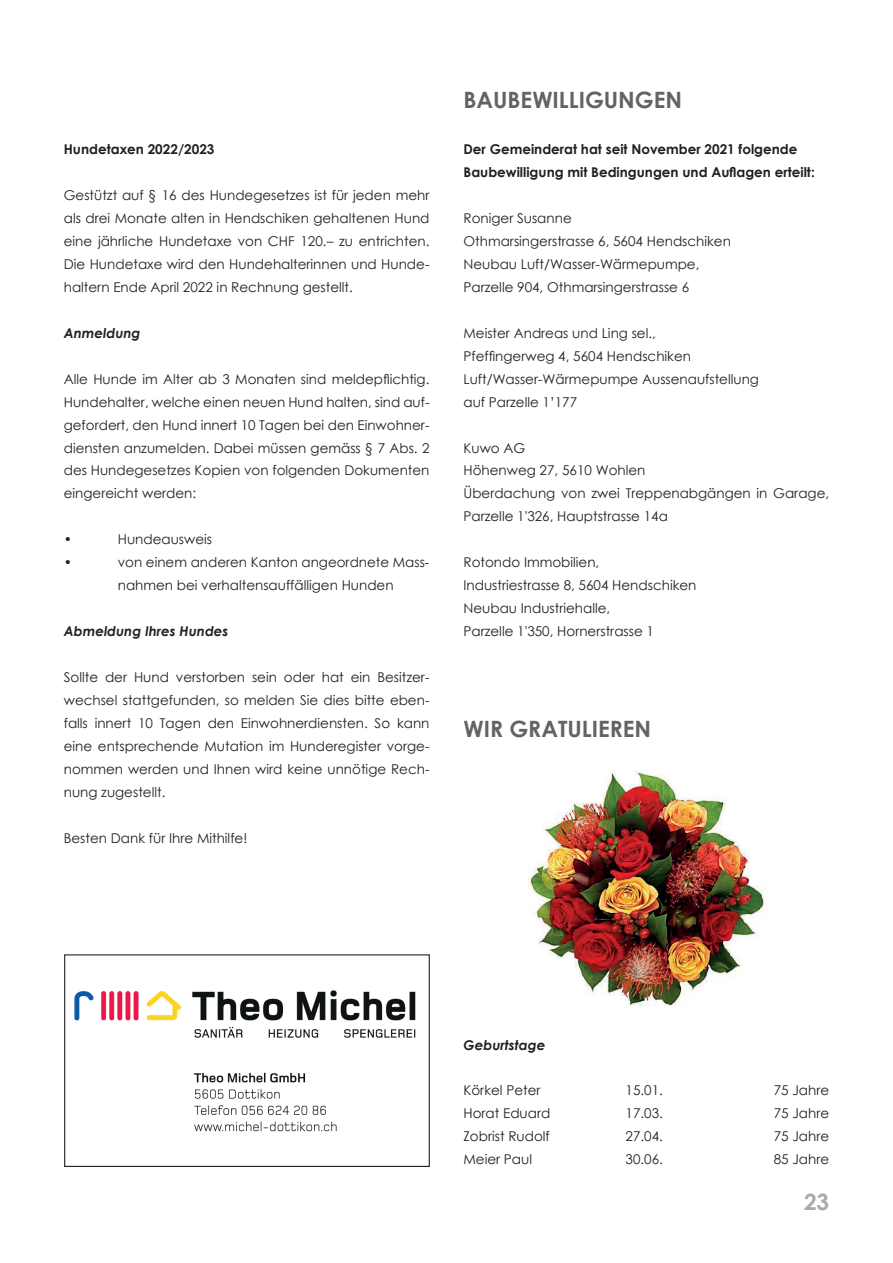
<style>
.page{position:relative;width:893px;height:1263px;background:#fff}
.page>*{position:absolute;margin:0;border:0;box-sizing:border-box;transform-origin:0 0}
.t1{font:700 22.5px "Century Gothic";color:#636366}
.t2{font:700 22.5px "Century Gothic";color:#a8a9ad}
.t3{font:13.5px/23px "Century Gothic";color:#231f20}
.t4{font:700 13.5px/23px "Century Gothic";color:#231f20}
.t5{font:italic 700 13.5px "Century Gothic";color:#231f20}
</style>
<div class="page">
<img style="left:74px;top:990px;width:342px;height:142px">
<div style="left:64px;top:954px;width:366px;height:213px;border:1px solid #231f20"></div>
<img style="left:528px;top:770px;width:236px;height:236px">
<p class="t4" style="left:64px;top:137px;width:152px">Hundetaxen 2022/2023</p>
<p class="t3" style="left:64px;top:183px;width:367px;text-align:justify">Gestützt auf § 16 des Hundegesetzes ist für jeden mehr als drei Monate alten in Hendschiken gehaltenen Hund eine jährliche Hundetaxe von CHF 120.– zu entrichten.<br>Die Hundetaxe wird den Hundehalterinnen und Hunde&shy;haltern Ende April 2022 in Rechnung gestellt.</p>
<p class="t5" style="left:64px;top:322px;width:78px">Anmeldung</p>
<p class="t3" style="left:64px;top:367px;width:367px;text-align:justify">Alle Hunde im Alter ab 3 Monaten sind meldepflichtig.<br>Hundehalter, welche einen neuen Hund halten, sind auf&shy;gefordert, den Hund innert 10 Tagen bei den Einwohner&shy;diensten anzumelden. Dabei müssen gemäss § 7 Abs. 2 des Hundegesetzes Kopien von folgenden Dokumenten eingereicht werden:</p>
<p class="t3" style="left:64px;top:528px;width:10px">•</p>
<p class="t3" style="left:118px;top:528px;width:96px">Hundeausweis</p>
<p class="t3" style="left:64px;top:551px;width:10px">•</p>
<p class="t3" style="left:118px;top:551px;width:313px">von einem anderen Kanton angeordnete Mass&shy;nahmen bei verhaltensauffälligen Hunden</p>
<p class="t5" style="left:64px;top:621px;width:166px">Abmeldung Ihres Hundes</p>
<p class="t3" style="left:64px;top:666px;width:367px;text-align:justify">Sollte der Hund verstorben sein oder hat ein Besitzer&shy;wechsel stattgefunden, so melden Sie dies bitte eben&shy;falls innert 10 Tagen den Einwohnerdiensten. So kann eine entsprechende Mutation im Hunderegister vorge&shy;nommen werden und Ihnen wird keine unnötige Rech&shy;nung zugestellt.</p>
<p class="t3" style="left:64px;top:826px;width:185px">Besten Dank für Ihre Mithilfe!</p>
<h1 class="t1" style="left:463px;top:83px;width:220px">BAUBEWILLIGUNGEN</h1>
<p class="t4" style="left:463px;top:137px;width:353px">Der Gemeinderat hat seit November 2021 folgende<br>Baubewilligung mit Bedingungen und Auflagen erteilt:</p>
<p class="t3" style="left:463px;top:206px;width:269px">Roniger Susanne<br>Othmarsingerstrasse 6, 5604 Hendschiken<br>Neubau Luft/Wasser-Wärmepumpe,<br>Parzelle 904, Othmarsingerstrasse 6</p>
<p class="t3" style="left:463px;top:321px;width:297px">Meister Andreas und Ling sel.,<br>Pfeffingerweg 4, 5604 Hendschiken<br>Luft/Wasser-Wärmepumpe Aussenaufstellung auf Parzelle 1’177</p>
<p class="t3" style="left:463px;top:436px;width:367px">Kuwo AG<br>Höhenweg 27, 5610 Wohlen<br>Überdachung von zwei Treppenabgängen in Garage,<br>Parzelle 1'326, Hauptstrasse 14a</p>
<p class="t3" style="left:463px;top:551px;width:234px">Rotondo Immobilien,<br>Industriestrasse 8, 5604 Hendschiken<br>Neubau Industriehalle,<br>Parzelle 1'350, Hornerstrasse 1</p>
<h1 class="t1" style="left:463px;top:712px;width:189px">WIR GRATULIEREN</h1>
<p class="t5" style="left:463px;top:1034px;width:83px">Geburtstage</p>
<p class="t3" style="left:463px;top:1079px;width:79px">Körkel Peter</p>
<p class="t3" style="left:625px;top:1079px;width:39px">15.01.</p>
<p class="t3" style="left:774px;top:1079px;width:57px">75 Jahre</p>
<p class="t3" style="left:463px;top:1102px;width:88px">Horat Eduard</p>
<p class="t3" style="left:625px;top:1102px;width:39px">17.03.</p>
<p class="t3" style="left:774px;top:1102px;width:57px">75 Jahre</p>
<p class="t3" style="left:463px;top:1125px;width:88px">Zobrist Rudolf</p>
<p class="t3" style="left:625px;top:1125px;width:39px">27.04.</p>
<p class="t3" style="left:774px;top:1125px;width:57px">75 Jahre</p>
<p class="t3" style="left:463px;top:1148px;width:70px">Meier Paul</p>
<p class="t3" style="left:625px;top:1148px;width:39px">30.06.</p>
<p class="t3" style="left:774px;top:1148px;width:57px">85 Jahre</p>
<h1 class="t2" style="left:804px;top:1185px;width:27px">23</h1>
</div>
